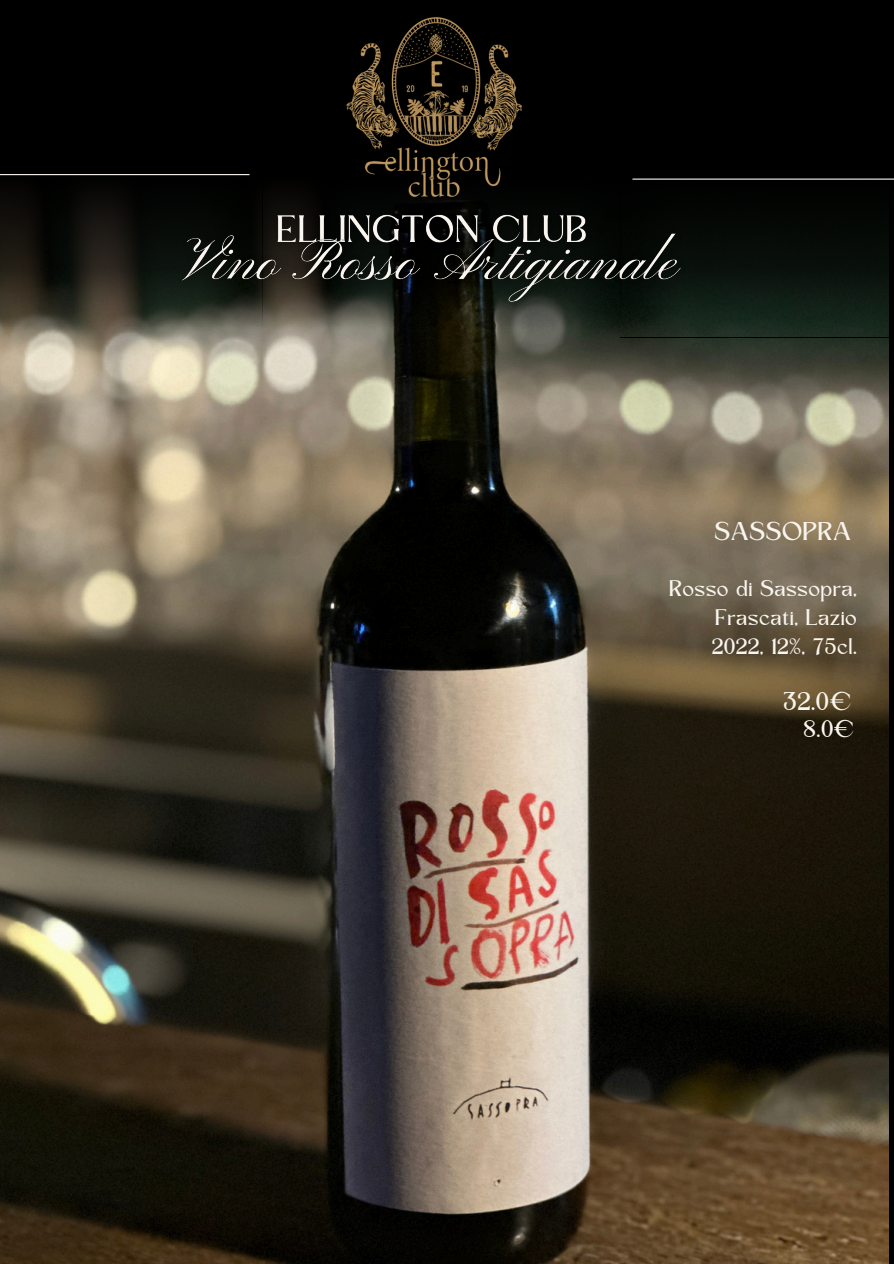
<style>
.page{position:relative;width:894px;height:1264px;background:#fff}
.page>*{position:absolute;margin:0;border:0;box-sizing:border-box;transform-origin:0 0}
.t1{font:24px "Kingred Serif";color:#faf5ef}
.t2{font:22.5px "Kingred Serif";color:#faf5ef}
.t3{font:21px/29.2px "Kingred Serif";color:#faf5ef;text-align:justify}
</style>
<div class="page">
<div style="left:0;top:0;width:893px;height:1263px;background:#000"></div>
<img style="left:0;top:321px;width:887px;height:941px">
<svg style="left:0;top:175px;width:262px;height:162px"></svg>
<svg style="left:263px;top:198px;width:356px;height:139px"></svg>
<div style="left:620px;top:175px;width:273px;height:162px;background:linear-gradient(to bottom,#000,#18281d)"></div>
<hr style="left:0;top:174px;width:249px;height:1px;background:#faf5ef">
<hr style="left:632px;top:178px;width:261px;height:2px;background:#faf5ef">
<img style="left:238px;top:16px;width:386px;height:182px">
<img style="left:267px;top:204px;width:333px;height:16px">
<img style="left:165px;top:220px;width:531px;height:101px">
<p class="t1" style="left:714px;top:522px;width:139px">SASSOPRA</p>
<p class="t3" style="left:712px;top:575px;width:147px;text-indent:-43px">Rosso di Sassopra, Frascati, Lazio 2022, 12%, 75cl.</p>
<p class="t1" style="left:784px;top:692px;width:70px">32.0€</p>
<p class="t2" style="left:804px;top:720px;width:52px">8.0€</p>
</div>
